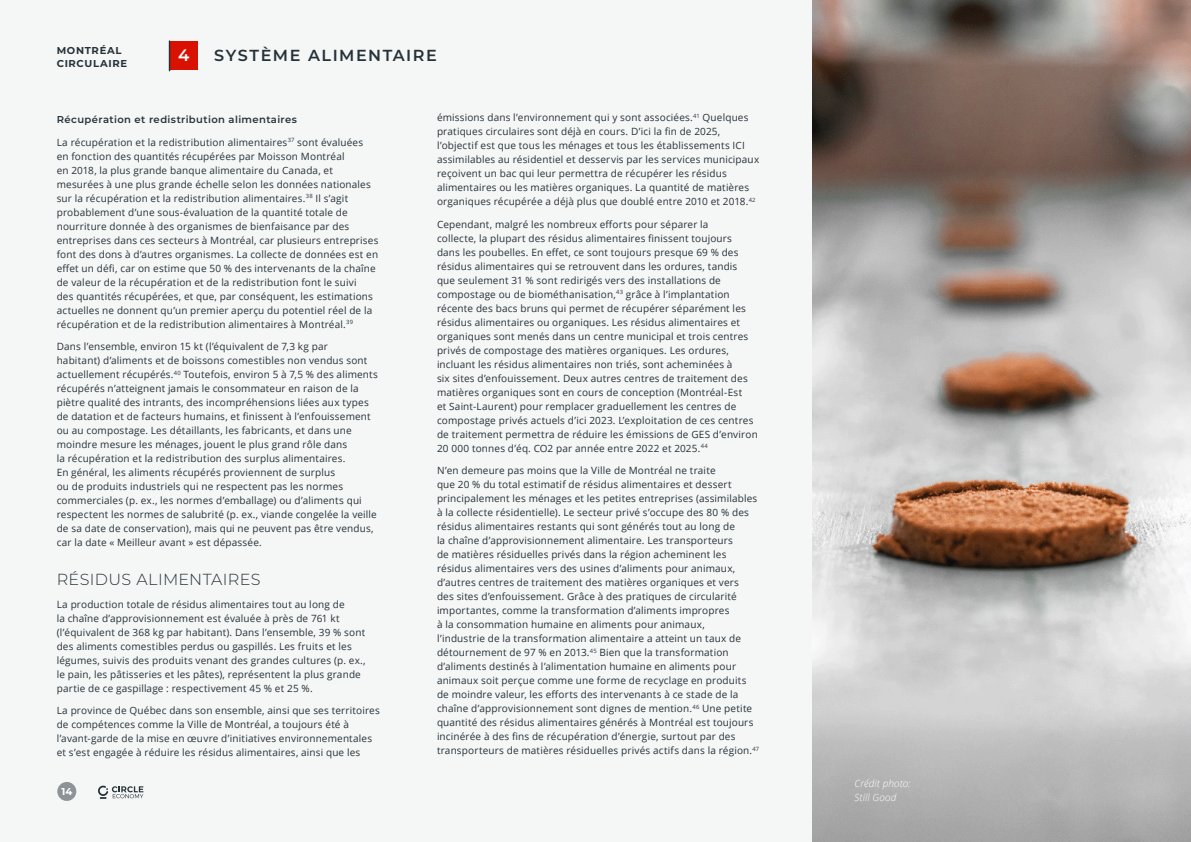
<style>
.page{position:relative;width:1191px;height:842px;background:#f5f6f6}
.page>*{position:absolute;margin:0;border:0;box-sizing:border-box;transform-origin:0 0}
.t1{font:600 16.6px "Montserrat";color:#fff}
.H1_-_Subtile_Mont_Li{font:300 16px "Montserrat";letter-spacing:.02em;color:#263238}
.t2{font:600 16px "Montserrat";letter-spacing:.095em;color:#263238}
.Running_text{font:10px/14px "Open Sans";letter-spacing:.015em;color:#263238}
.H2_-_Subtitle{font:600 10px "Montserrat";letter-spacing:.04em;color:#263238}
.Bullet_points{font:italic 300 10px/14px "Open Sans";letter-spacing:.01em;color:#fff}
.t3{font:700 10px/13px "Montserrat";letter-spacing:.07em;color:#263238}
.t4{font:700 10px "Montserrat";color:#fff}
</style>
<div class="page">
<svg style="left:98px;top:785px;width:45px;height:14px"></svg>
<img style="left:813px;top:0;width:378px;height:842px">
<div style="left:170px;top:42px;width:28px;height:28px;background:#d81100"></div>
<div style="left:57px;top:782px;width:19px;height:19px;background:#8d9497;border-radius:50%"></div>
<hr style="left:169px;top:41px;width:1px;height:30px;background:#263238">
<p class="t3" style="left:57px;top:44px;width:72px">MONTRÉAL<br>CIRCULAIRE</p>
<p class="t1" style="left:178px;top:44px;width:13px">4</p>
<p class="t2" style="left:214px;top:44px;width:224px">SYSTÈME ALIMENTAIRE</p>
<p class="H2_-_Subtitle" style="left:57px;top:112px;width:242px">Récupération et redistribution alimentaires</p>
<p class="Running_text" style="left:57px;top:135px;width:323px">La récupération et la redistribution alimentaires<sup>37</sup> sont évaluées<br>en fonction des quantités récupérées par Moisson Montréal<br>en 2018, la plus grande banque alimentaire du Canada, et mesurées à une plus grande échelle selon les données nationales sur la récupération et la redistribution alimentaires.<sup>38</sup> Il s’agit probablement d’une sous-évaluation de la quantité totale de nourriture donnée à des organismes de bienfaisance par des entreprises dans ces secteurs à Montréal, car plusieurs entreprises font des dons à d’autres organismes. La collecte de données est en effet un défi, car on estime que 50 % des intervenants de la chaîne de valeur de la récupération et de la redistribution font le suivi<br>des quantités récupérées, et que, par conséquent, les estimations actuelles ne donnent qu’un premier aperçu du potentiel réel de la récupération et de la redistribution alimentaires à Montréal.<sup>39</sup></p>
<p class="Running_text" style="left:57px;top:339px;width:323px">Dans l’ensemble, environ 15 kt (l’équivalent de 7,3 kg par<br>habitant) d’aliments et de boissons comestibles non vendus sont actuellement récupérés.<sup>40</sup> Toutefois, environ 5 à 7,5 % des aliments récupérés n’atteignent jamais le consommateur en raison de la piètre qualité des intrants, des incompréhensions liées aux types de datation et de facteurs humains, et finissent à l’enfouissement ou au compostage. Les détaillants, les fabricants, et dans une moindre mesure les ménages, jouent le plus grand rôle dans<br>la récupération et la redistribution des surplus alimentaires.<br>En général, les aliments récupérés proviennent de surplus<br>ou de produits industriels qui ne respectent pas les normes commerciales (p. ex., les normes d’emballage) ou d’aliments qui respectent les normes de salubrité (p. ex., viande congelée la veille de sa date de conservation), mais qui ne peuvent pas être vendus, car la date « Meilleur avant » est dépassée.</p>
<p class="H1_-_Subtile_Mont_Li" style="left:57px;top:569px;width:205px">RÉSIDUS ALIMENTAIRES</p>
<p class="Running_text" style="left:57px;top:597px;width:310px">La production totale de résidus alimentaires tout au long de<br>la chaîne d’approvisionnement est évaluée à près de 761 kt (l’équivalent de 368 kg par habitant). Dans l’ensemble, 39 % sont des aliments comestibles perdus ou gaspillés. Les fruits et les légumes, suivis des produits venant des grandes cultures (p. ex., le pain, les pâtisseries et les pâtes), représentent la plus grande partie de ce gaspillage : respectivement 45 % et 25 %.</p>
<p class="Running_text" style="left:57px;top:703px;width:325px">La province de Québec dans son ensemble, ainsi que ses territoires de compétences comme la Ville de Montréal, a toujours été à l’avant-garde de la mise en œuvre d’initiatives environnementales et s’est engagée à réduire les résidus alimentaires, ainsi que les</p>
<p class="t4" style="left:61px;top:784px;width:12px">14</p>
<p class="Running_text" style="left:437px;top:110px;width:324px">émissions dans l’environnement qui y sont associées.<sup>41</sup> Quelques pratiques circulaires sont déjà en cours. D’ici la fin de 2025, l’objectif est que tous les ménages et tous les établissements ICI assimilables au résidentiel et desservis par les services municipaux reçoivent un bac qui leur permettra de récupérer les résidus alimentaires ou les matières organiques. La quantité de matières organiques récupérée a déjà plus que doublé entre 2010 et 2018.<sup>42</sup></p>
<p class="Running_text" style="left:437px;top:217px;width:322px">Cependant, malgré les nombreux efforts pour séparer la<br>collecte, la plupart des résidus alimentaires finissent toujours<br>dans les poubelles. En effet, ce sont toujours presque 69 % des résidus alimentaires qui se retrouvent dans les ordures, tandis que seulement 31 % sont redirigés vers des installations de compostage ou de biométhanisation,<sup>43</sup> grâce à l’implantation récente des bacs bruns qui permet de récupérer séparément les résidus alimentaires ou organiques. Les résidus alimentaires et organiques sont menés dans un centre municipal et trois centres privés de compostage des matières organiques. Les ordures, incluant les résidus alimentaires non triés, sont acheminées à<br>six sites d’enfouissement. Deux autres centres de traitement des matières organiques sont en cours de conception (Montréal-Est<br>et Saint-Laurent) pour remplacer graduellement les centres de compostage privés actuels d’ici 2023. L’exploitation de ces centres de traitement permettra de réduire les émissions de GES d’environ 20 000 tonnes d’éq. CO2 par année entre 2022 et 2025.<sup>44</sup></p>
<p class="Running_text" style="left:437px;top:463px;width:324px">N’en demeure pas moins que la Ville de Montréal ne traite<br>que 20 % du total estimatif de résidus alimentaires et dessert principalement les ménages et les petites entreprises (assimilables à la collecte résidentielle). Le secteur privé s’occupe des 80 % des résidus alimentaires restants qui sont générés tout au long de<br>la chaîne d’approvisionnement alimentaire. Les transporteurs<br>de matières résiduelles privés dans la région acheminent les résidus alimentaires vers des usines d’aliments pour animaux, d’autres centres de traitement des matières organiques et vers<br>des sites d’enfouissement. Grâce à des pratiques de circularité importantes, comme la transformation d’aliments impropres<br>à la consommation humaine en aliments pour animaux,<br>l’industrie de la transformation alimentaire a atteint un taux de détournement de 97 % en 2013.<sup>45</sup> Bien que la transformation d’aliments destinés à l’alimentation humaine en aliments pour animaux soit perçue comme une forme de recyclage en produits de moindre valeur, les efforts des intervenants à ce stade de la chaîne d’approvisionnement sont dignes de mention.<sup>46</sup> Une petite quantité des résidus alimentaires générés à Montréal est toujours incinérée à des fins de récupération d’énergie, surtout par des transporteurs de matières résiduelles privés actifs dans la région.<sup>47</sup></p>
<p class="Bullet_points" style="left:854px;top:776px;width:57px">Crédit photo:<br>Still Good</p>
</div>
